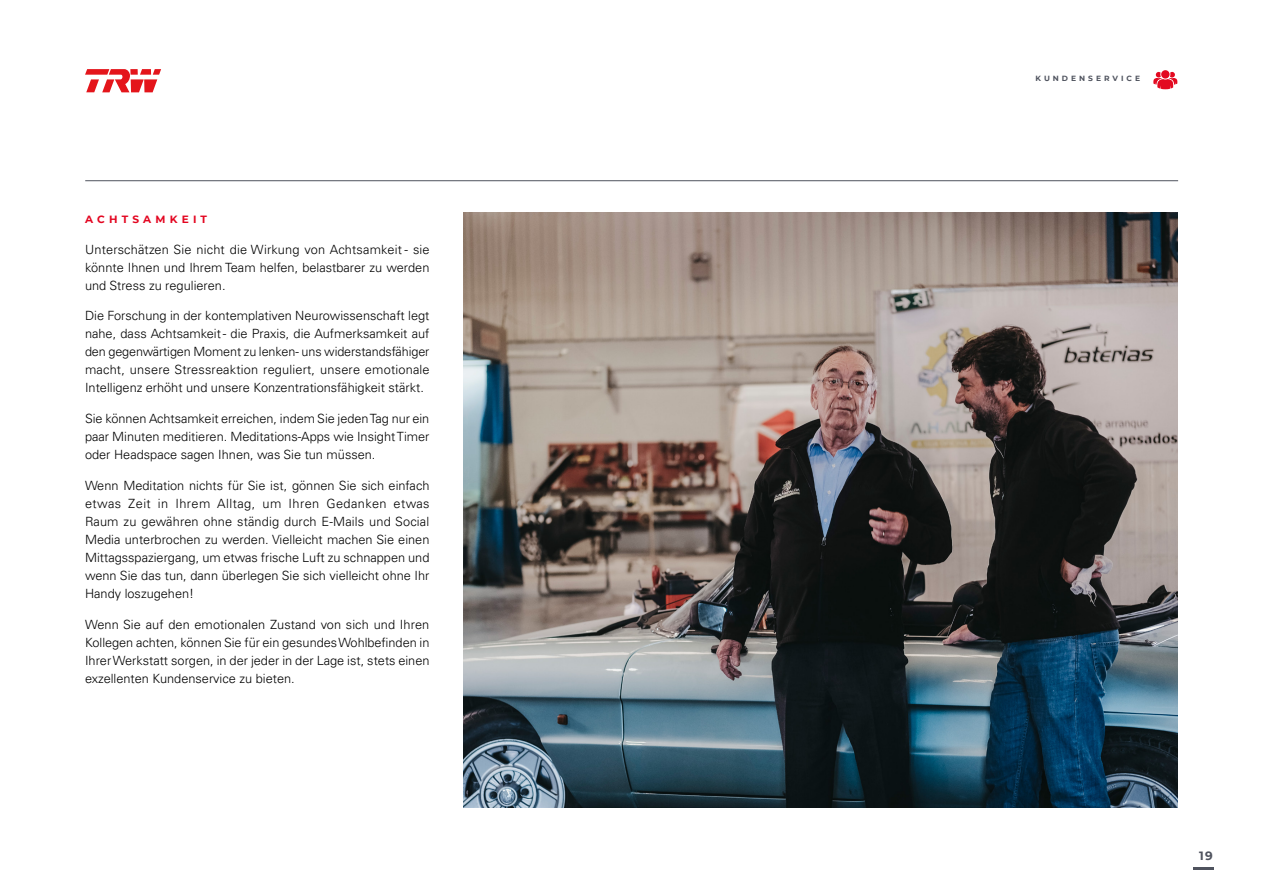
<style>
.page{position:relative;width:1263px;height:893px;background:#fff}
.page>*{position:absolute;margin:0;border:0;box-sizing:border-box;transform-origin:0 0}
.t1{font:300 12.75px/18px "Univers LT Pro 45";color:#000;text-align:justify}
.t2{font:700 12px "Montserrat";color:#4f535e}
.t3{font:700 10.5px "Montserrat";letter-spacing:.4em;color:#e30520}
.t4{font:700 7.5px "Montserrat";letter-spacing:.4em;color:#4f535e}
</style>
<div class="page">
<svg style="left:1153px;top:70px;width:24px;height:19px"></svg>
<hr style="left:85px;top:180px;width:1093px;height:1px;background:#4f535e">
<svg style="left:85px;top:69px;width:76px;height:23px"></svg>
<hr style="left:1194px;top:867px;width:20px;height:2px;background:#4f535e">
<img style="left:463px;top:213px;width:715px;height:595px">
<p class="t3" style="left:85px;top:211px;width:124px">ACHTSAMKEIT</p>
<p class="t1" style="left:85px;top:240px;width:346px">Unterschätzen Sie nicht die Wirkung von Achtsamkeit - sie könnte Ihnen und Ihrem Team helfen, belastbarer zu werden und Stress zu regulieren.</p>
<p class="t1" style="left:85px;top:306px;width:346px">Die Forschung in der kontemplativen Neurowissenschaft legt nahe, dass Achtsamkeit - die Praxis, die Aufmerksamkeit auf den gegenwärtigen Moment zu lenken - uns widerstandsfähiger macht, unsere Stressreaktion reguliert, unsere emotionale Intelligenz erhöht und unsere Konzentrationsfähigkeit stärkt.</p>
<p class="t1" style="left:85px;top:409px;width:346px">Sie können Achtsamkeit erreichen, indem Sie jeden Tag nur ein paar Minuten meditieren. Meditations-Apps wie Insight Timer oder Headspace sagen Ihnen, was Sie tun müssen.</p>
<p class="t1" style="left:85px;top:476px;width:346px">Wenn Meditation nichts für Sie ist, gönnen Sie sich einfach etwas Zeit in Ihrem Alltag, um Ihren Gedanken etwas Raum zu gewähren ohne ständig durch E-Mails und Social Media unterbrochen zu werden. Vielleicht machen Sie einen Mittagsspaziergang, um etwas frische Luft zu schnappen und wenn Sie das tun, dann überlegen Sie sich vielleicht ohne Ihr Handy loszugehen!</p>
<p class="t1" style="left:85px;top:615px;width:346px">Wenn Sie auf den emotionalen Zustand von sich und Ihren Kollegen achten, können Sie für ein gesundes Wohlbefinden in Ihrer Werkstatt sorgen, in der jeder in der Lage ist, stets einen exzellenten Kundenservice zu bieten.</p>
<p class="t4" style="left:1035px;top:73px;width:106px">KUNDENSERVICE</p>
<p class="t2" style="left:1199px;top:847px;width:15px">19</p>
</div>
